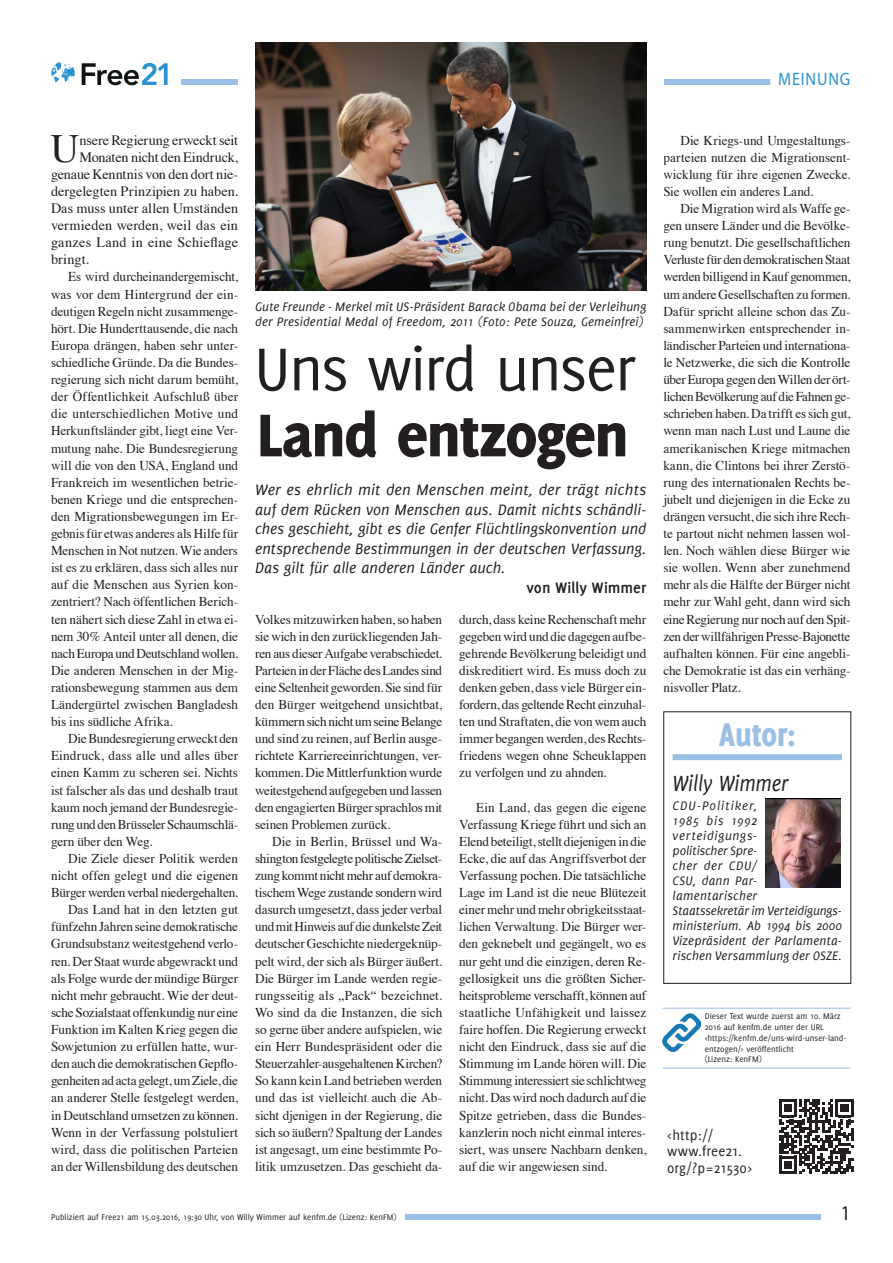
<style>
.page{position:relative;width:893px;height:1263px;background:#fff}
.page>*{position:absolute;margin:0;border:0;box-sizing:border-box;transform-origin:0 0}
.t1{font:66px/66px "Delicious";letter-spacing:-.03em;color:#231f20}
.t2{font:40.05px "Times";color:#231f20}
.Quelle__Headline__Li{font:800 36px "Delicious";color:#9abfe5;scale:.89 1}
.Autor__Name__Autoren{font:italic 24px "Delicious";letter-spacing:-.005em;color:#231f20;scale:.89 1}
.t3{font:21px "Myriad Pro";color:#231f20;scale:.9 1}
.Seitenrubrik{font:18px "Myriad Pro";letter-spacing:.05em;color:#2a92d0;scale:.9 1}
.Subheadline{font:italic 16.5px/19.5px "Delicious";color:#231f20;text-align:justify}
.Subheadline__Autor{font:700 16.5px "Delicious";color:#231f20}
.t4{font:15px/16.5px "Delicious";color:#231f20}
.t5{font:14.25px "Times";color:#231f20}
.t6{font:13.5px/17.1px "Times";letter-spacing:-.01em;color:#231f20;text-align:justify}
.Autor__Beschreibung{font:italic 13.5px/15px "Delicious";letter-spacing:.01em;color:#231f20}
.Bildunterschrift{font:italic 13.5px/15px "Delicious";letter-spacing:.01em;color:#231f20}
.Link-Original{font:9px/10.8px "Delicious";color:#231f20}
.Statuszeile_Deliciou{font:9px "Delicious";color:#231f20}
.s1{font-weight:800}
</style>
<div class="page">
<div style="left:181px;top:79px;width:669px;height:6px;background:#9abfe5"></div>
<div style="left:55px;top:1214px;width:766px;height:6px;background:#9abfe5"></div>
<div style="left:43px;top:1212px;width:362px;height:12px;background:#fff"></div>
<div style="left:770px;top:74px;width:89px;height:15px;background:#fff"></div>
<svg style="left:82px;top:63px;width:86px;height:22px"></svg>
<svg style="left:51px;top:62px;width:24px;height:20px"></svg>
<div style="left:238px;top:43px;width:425px;height:247px;background:#fff"></div>
<img style="left:255px;top:43px;width:391px;height:247px">
<hr style="left:663px;top:1008px;width:187px;height:1px;background:#9abfe5">
<hr style="left:663px;top:1068px;width:187px;height:1px;background:#9abfe5">
<img style="left:663px;top:1014px;width:38px;height:37px">
<div style="left:673px;top:754px;width:169px;height:6px;background:#9abfe5"></div>
<div style="left:663px;top:711px;width:188px;height:273px;border:1px solid #231f20"></div>
<img style="left:766px;top:799px;width:74px;height:88px">
<svg style="left:779px;top:1099px;width:74px;height:75px"></svg>
<p class="Seitenrubrik" style="left:778px;top:68px;width:81px">MEINUNG</p>
<p class="t2" style="left:50px;top:111px;width:30px">U</p>
<p class="t5" style="left:79px;top:127px;width:160px">nsere Regierung erweckt seit</p>
<p class="t5" style="left:79px;top:144px;width:160px">Monaten nicht den Eindruck,</p>
<p class="t5" style="left:51px;top:161px;width:189px">genaue Kenntnis von den dort nie-</p>
<p class="t5" style="left:51px;top:178px;width:189px">dergelegten Prinzipien zu haben.</p>
<p class="t5" style="left:51px;top:195px;width:189px">Das muss unter allen Umständen</p>
<p class="t5" style="left:51px;top:212px;width:189px">vermieden werden, weil das ein</p>
<p class="t5" style="left:51px;top:229px;width:189px">ganzes Land in eine Schieflage</p>
<p class="t5" style="left:51px;top:246px;width:40px">bringt.</p>
<p class="t6" style="left:51px;top:267px;width:189px;text-indent:17px">Es wird durcheinandergemischt, was vor dem Hintergrund der ein&shy;deutigen Regeln nicht zusammenge&shy;hört. Die Hunderttausende, die nach Europa drängen, haben sehr unter&shy;schiedliche Gründe. Da die Bundes&shy;regierung sich nicht darum bemüht, der Öffentlichkeit Aufschluß über die unterschiedlichen Motive und Herkunftsländer gibt, liegt eine Ver&shy;mutung nahe. Die Bundesregierung will die von den USA, England und Frankreich im wesentlichen betrie&shy;benen Kriege und die entsprechen&shy;den Migrationsbewegungen im Er&shy;gebnis für etwas anderes als Hilfe für Menschen in Not nutzen. Wie anders ist es zu erklären, dass sich alles nur auf die Menschen aus Syrien kon&shy;zentriert? Nach öffentlichen Berich&shy;ten nähert sich diese Zahl in etwa ei&shy;nem 30% Anteil unter all denen, die nach Europa und Deutschland wollen.<br>Die anderen Menschen in der Mig&shy;rationsbewegung stammen aus dem Ländergürtel zwischen Bangladesh bis ins südliche Afrika.</p>
<p class="t6" style="left:51px;top:729px;width:189px;text-indent:17px">Die Bundesregierung erweckt den Eindruck, dass alle und alles über einen Kamm zu scheren sei. Nichts ist falscher als das und deshalb traut kaum noch jemand der Bundesregie&shy;rung und den Brüsseler Schaumschlä&shy;gern über den Weg.</p>
<p class="t6" style="left:51px;top:849px;width:189px;text-indent:17px">Die Ziele dieser Politik werden nicht offen gelegt und die eigenen Bürger werden verbal niedergehalten.</p>
<p class="t6" style="left:51px;top:900px;width:189px;text-indent:17px">Das Land hat in den letzten gut fünfzehn Jahren seine demokratische Grundsubstanz weitestgehend verlo&shy;ren. Der Staat wurde abgewrackt und als Folge wurde der mündige Bürger nicht mehr gebraucht. Wie der deut&shy;sche Sozialstaat offenkundig nur eine Funktion im Kalten Krieg gegen die Sowjetunion zu erfüllen hatte, wur&shy;den auch die demokratischen Gepflo&shy;genheiten ad acta gelegt, um Ziele, die an anderer Stelle festgelegt werden, in Deutschland umsetzen zu können.<br>Wenn in der Verfassung polstuliert wird, dass die politischen Parteien an der Willensbildung des deutschen</p>
<p class="Bildunterschrift" style="left:255px;top:299px;width:393px">Gute Freunde - Merkel mit US-Präsident Barack Obama bei der Verleihung der Presidential Medal of Freedom, 2011 (Foto: Pete Souza, Gemeinfrei)</p>
<p class="t1" style="left:254px;top:335px;width:384px">Uns wird unser<br><span class="s1">Land entzogen</span></p>
<p class="Subheadline" style="left:255px;top:480px;width:393px">Wer es ehrlich mit den Menschen meint, der trägt nichts auf dem Rücken von Menschen aus. Damit nichts schändli&shy;ches geschieht, gibt es die Genfer Flüchtlingskonvention und entsprechende Bestimmungen in der deutschen Verfassung.<br>Das gilt für alle anderen Länder auch.</p>
<p class="Subheadline__Autor" style="left:527px;top:578px;width:121px">von Willy Wimmer</p>
<p class="t6" style="left:255px;top:609px;width:189px">Volkes mitzuwirken haben, so haben sie wich in den zurückliegenden Jah&shy;ren aus dieser Aufgabe verabschiedet.<br>Parteien in der Fläche des Landes sind eine Seltenheit geworden. Sie sind für den Bürger weitgehend unsichtbat, kümmern sich nicht um seine Belange und sind zu reinen, auf Berlin ausge&shy;richtete Karriereeinrichtungen, ver&shy;kommen. Die Mittlerfunktion wurde weitestgehend aufgegeben und lassen den engagierten Bürger sprachlos mit seinen Problemen zurück.</p>
<p class="t6" style="left:255px;top:832px;width:189px;text-indent:17px">Die in Berlin, Brüssel und Wa&shy;shington festgelegte politische Zielset&shy;zung kommt nicht mehr auf demokra&shy;tischem Wege zustande sondern wird dasurch umgesetzt, dass jeder verbal und mit Hinweis auf die dunkelste Zeit deutscher Geschichte niedergeknüp&shy;pelt wird, der sich als Bürger äußert.<br>Die Bürger im Lande werden regie&shy;rungsseitig als „Pack“ bezeichnet.<br>Wo sind da die Instanzen, die sich so gerne über andere aufspielen, wie ein Herr Bundespräsident oder die Steuerzahler-ausgehaltenen Kirchen?<br>So kann kein Land betrieben werden und das ist vielleicht auch die Ab&shy;sicht djenigen in der Regierung, die sich so äußern? Spaltung der Landes ist angesagt, um eine bestimmte Po&shy;litik umzusetzen. Das geschieht da-</p>
<p class="t6" style="left:459px;top:609px;width:189px">durch, dass keine Rechenschaft mehr gegeben wird und die dagegen aufbe&shy;gehrende Bevölkerung beleidigt und diskreditiert wird. Es muss doch zu denken geben, dass viele Bürger ein&shy;fordern, das geltende Recht einzuhal&shy;ten und Straftaten, die von wem auch immer begangen werden, des Rechts&shy;friedens wegen ohne Scheuklappen zu verfolgen und zu ahnden.</p>
<p class="t6" style="left:459px;top:797px;width:189px;text-indent:17px">Ein Land, das gegen die eigene Verfassung Kriege führt und sich an Elend beteiligt, stellt diejenigen in die Ecke, die auf das Angriffsverbot der Verfassung pochen. Die tatsächliche Lage im Land ist die neue Blütezeit einer mehr und mehr obrigkeitsstaat&shy;lichen Verwaltung. Die Bürger wer&shy;den geknebelt und gegängelt, wo es nur geht und die einzigen, deren Re&shy;gellosigkeit uns die größten Sicher&shy;heitsprobleme verschafft, können auf staatliche Unfähigkeit und laissez faire hoffen. Die Regierung erweckt nicht den Eindruck, dass sie auf die Stimmung im Lande hören will. Die Stimmung interessiert sie schlichtweg nicht. Das wird noch dadurch auf die Spitze getrieben, dass die Bundes&shy;kanzlerin noch nicht einmal interes&shy;siert, was unsere Nachbarn denken, auf die wir angewiesen sind.</p>
<p class="t6" style="left:663px;top:130px;width:189px;text-indent:17px">Die Kriegs-und Umgestaltungs&shy;parteien nutzen die Migrationsent&shy;wicklung für ihre eigenen Zwecke.<br>Sie wollen ein anderes Land.</p>
<p class="t6" style="left:663px;top:199px;width:189px;text-indent:17px">Die Migration wird als Waffe ge&shy;gen unsere Länder und die Bevölke&shy;rung benutzt. Die gesellschaftlichen Verluste für den demokratischen Staat werden billigend in Kauf genommen, um andere Gesellschaften zu formen.<br>Dafür spricht alleine schon das Zu&shy;sammenwirken entsprechender in&shy;ländischer Parteien und internationa&shy;le Netzwerke, die sich die Kontrolle über Europa gegen den Willen der ört&shy;lichen Bevölkerung auf die Fahnen ge&shy;schrieben haben. Da trifft es sich gut, wenn man nach Lust und Laune die amerikanischen Kriege mitmachen kann, die Clintons bei ihrer Zerstö&shy;rung des internationalen Rechts be&shy;jubelt und diejenigen in die Ecke zu drängen versucht, die sich ihre Rech&shy;te partout nicht nehmen lassen wol&shy;len. Noch wählen diese Bürger wie sie wollen. Wenn aber zunehmend mehr als die Hälfte der Bürger nicht mehr zur Wahl geht, dann wird sich eine Regierung nur noch auf den Spit&shy;zen der willfährigen Presse-Bajonette aufhalten können. Für eine angebli&shy;che Demokratie ist das ein verhäng&shy;nisvoller Platz.</p>
<p class="Quelle__Headline__Li" style="left:719px;top:713px;width:88px">Autor:</p>
<p class="Autor__Name__Autoren" style="left:673px;top:769px;width:132px">Willy Wimmer</p>
<p class="Autor__Beschreibung" style="left:673px;top:798px;width:171px">CDU-Politiker,<br>1985 bis 1992 verteidigungs-<br>politischer Spre-<br>cher der CDU/<br>CSU, dann Par&shy;lamentarischer<br>Staatssekretär im Verteidigungs&shy;ministerium. Ab 1994 bis 2000<br>Vizepräsident der Parlamenta&shy;rischen Versammlung der OSZE.</p>
<p class="Link-Original" style="left:705px;top:1011px;width:143px">Dieser Text wurde zuerst am 10. März<br>2016 auf kenfm.de unter der URL &lt;https://kenfm.de/uns-wird-unser-land&shy;entzogen/&gt; veröffentlicht<br>(Lizenz: KenFM)</p>
<p class="t4" style="left:667px;top:1126px;width:87px">&lt;http:// www.free21. org/?p=21530&gt;</p>
<p class="Statuszeile_Deliciou" style="left:51px;top:1212px;width:347px">Publiziert auf Free21 am 15.03.2016, 19:30 Uhr, von Willy Wimmer auf kenfm.de (Lizenz: KenFM)</p>
<p class="t3" style="left:841px;top:1200px;width:12px">1</p>
</div>
